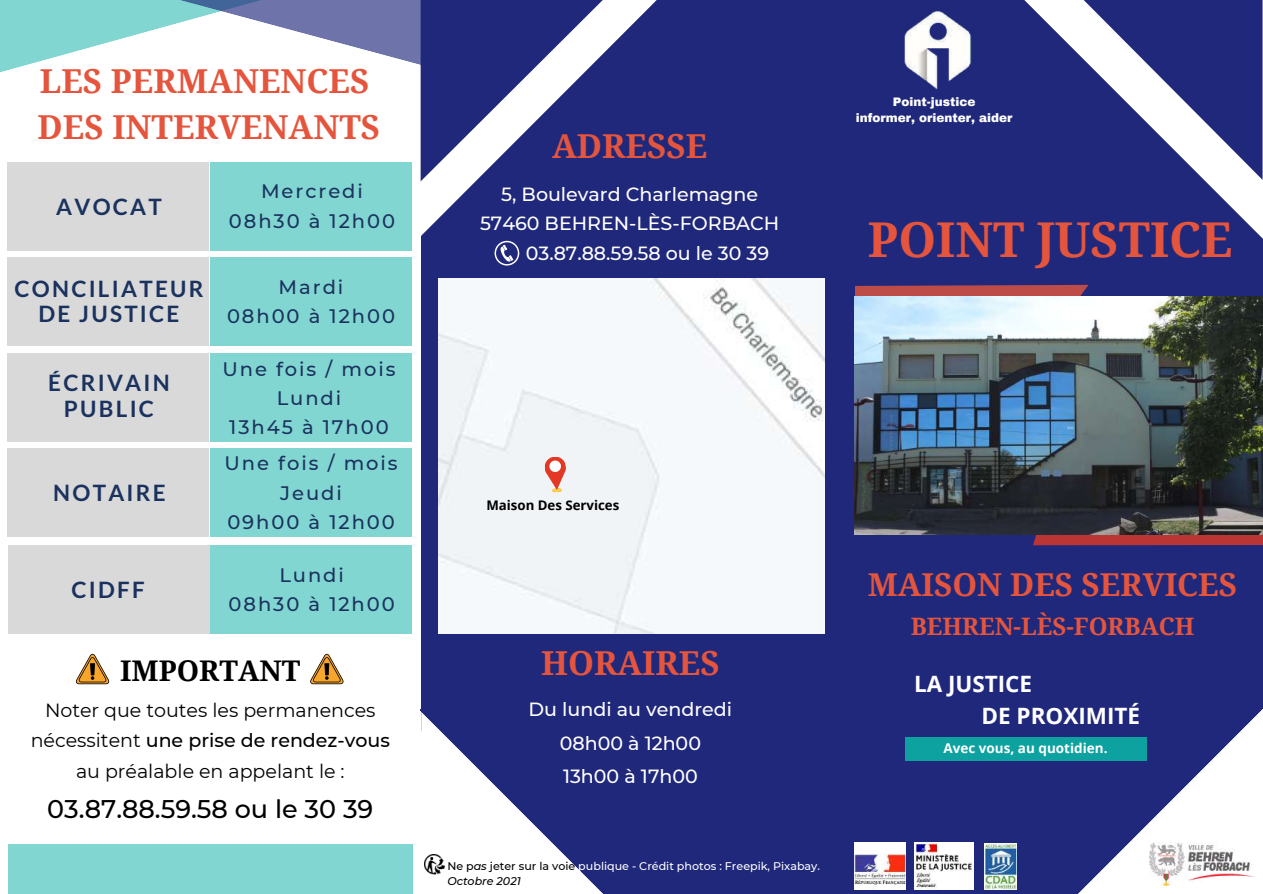
<style>
.page{position:relative;width:1263px;height:894px;background:#fff}
.page>*{position:absolute;margin:0;border:0;box-sizing:border-box;transform-origin:0 0}
.t1{font:700 48px "Noto Serif";color:#e5553d}
.t2{font:700 33px/46px "Noto Serif";color:#e5553d}
.t3{font:700 31.5px "Noto Serif";color:#e5553d}
.t4{font:700 28.5px "Noto Serif";color:#000}
.t5{font:500 25.5px "Montserrat";color:#000}
.t6{font:700 24px "Noto Serif";color:#e5553d}
.t7{font:700 22.5px/24.8px "Lato";letter-spacing:.1em;color:#1b325e;text-align:center}
.t8{font:700 22.5px/31.5px "Open Sans";color:#fff}
.t9{font:500 19.5px/29.2px "Montserrat";letter-spacing:.1em;color:#1b325e;text-align:center}
.t10{font:500 19.05px/33.8px "Montserrat";color:#fff;text-align:center}
.t11{font:19.05px/30.3px "Montserrat";color:#000;text-align:center}
.t12{font:700 13.5px "Open Sans";color:#fff}
.t13{font:700 13.2px "Open Sans";color:#000}
.t14{font:900 12px/16px "Archivo";color:#fff;text-align:center}
.t15{font:500 11.1px/14.9px "Montserrat";color:#fff}
.s1{font-weight:500}
.s2{color:#000}
.s3{font-style:italic;color:#000}
</style>
<div class="page">
<div style="left:0;top:0;width:1263px;height:893px;background:#20287b"></div>
<div style="left:0;top:0;width:421px;height:893px;background:#fff"></div>
<svg style="left:305px;top:0;width:352px;height:323px"></svg>
<svg style="left:412px;top:181px;width:223px;height:21px"></svg>
<svg style="left:824px;top:278px;width:106px;height:245px"></svg>
<svg style="left:941px;top:534px;width:322px;height:12px;fill:#bc3535"></svg>
<svg style="left:930px;top:0;width:333px;height:297px"></svg>
<div style="left:8px;top:843px;width:404px;height:50px;background:#81d6d1"></div>
<img style="left:439px;top:278px;width:385px;height:355px">
<div style="left:552px;top:487px;width:10px;height:5px;background:#fbd14e;border-radius:50%"></div>
<svg style="left:544px;top:456px;width:24px;height:34px"></svg>
<div style="left:549px;top:460px;width:12px;height:12px;background:#fff;border-radius:50%"></div>
<svg style="left:495px;top:241px;width:24px;height:24px"></svg>
<svg style="left:76px;top:653px;width:33px;height:31px"></svg>
<svg style="left:310px;top:653px;width:34px;height:31px"></svg>
<img style="left:915px;top:842px;width:49px;height:46px">
<img style="left:854px;top:842px;width:51px;height:46px">
<svg style="left:964px;top:709px;width:299px;height:184px"></svg>
<div style="left:8px;top:161px;width:201px;height:89px;background:#d9d9d9"></div>
<div style="left:8px;top:257px;width:201px;height:89px;background:#d9d9d9"></div>
<div style="left:8px;top:353px;width:201px;height:89px;background:#d9d9d9"></div>
<div style="left:210px;top:161px;width:202px;height:89px;background:#81d6d1"></div>
<div style="left:210px;top:257px;width:202px;height:89px;background:#81d6d1"></div>
<div style="left:210px;top:353px;width:202px;height:89px;background:#81d6d1"></div>
<div style="left:8px;top:448px;width:201px;height:89px;background:#d9d9d9"></div>
<div style="left:210px;top:448px;width:202px;height:89px;background:#81d6d1"></div>
<div style="left:8px;top:544px;width:201px;height:89px;background:#d9d9d9"></div>
<div style="left:210px;top:544px;width:202px;height:89px;background:#81d6d1"></div>
<svg style="left:421px;top:729px;width:181px;height:164px"></svg>
<img style="left:424px;top:854px;width:20px;height:20px">
<img style="left:985px;top:843px;width:31px;height:46px">
<div style="left:833px;top:275px;width:21px;height:71px;background:#20287b"></div>
<img style="left:854px;top:297px;width:409px;height:237px">
<img style="left:1149px;top:842px;width:106px;height:43px">
<svg style="left:0;top:0;width:650px;height:181px"></svg>
<svg style="left:1034px;top:0;width:228px;height:180px"></svg>
<img style="left:904px;top:7px;width:109px;height:83px">
<div style="left:905px;top:737px;width:242px;height:23px;background:#0da29f"></div>
<h2 class="t2" style="left:38px;top:57px;width:344px">LES PERMANENCES<br>DES INTERVENANTS</h2>
<p class="t7" style="left:56px;top:193px;width:107px">AVOCAT</p>
<p class="t7" style="left:15px;top:276px;width:190px">CONCILIATEUR<br>DE JUSTICE</p>
<p class="t7" style="left:48px;top:369px;width:123px;line-height:25.8px">ÉCRIVAIN<br>PUBLIC</p>
<p class="t7" style="left:53px;top:480px;width:114px">NOTAIRE</p>
<p class="t7" style="left:71px;top:576px;width:75px">CIDFF</p>
<p class="t9" style="left:229px;top:177px;width:168px">Mercredi<br>08h30 à 12h00</p>
<p class="t9" style="left:227px;top:272px;width:170px">Mardi<br>08h00 à 12h00</p>
<p class="t9" style="left:222px;top:354px;width:175px">Une fois / mois<br>Lundi<br>13h45 à 17h00</p>
<p class="t9" style="left:225px;top:448px;width:175px">Une fois / mois<br>Jeudi<br>09h00 à 12h00</p>
<p class="t9" style="left:229px;top:560px;width:168px">Lundi<br>08h30 à 12h00</p>
<h3 class="t4" style="left:120px;top:650px;width:182px">IMPORTANT</h3>
<p class="t11" style="left:31px;top:694px;width:361px">Noter que toutes les permanences nécessitent <span class="s1">une prise de rendez-vous </span>au préalable en appelant le :</p>
<h3 class="t5" style="left:47px;top:793px;width:327px">03.87.88.59.58 ou le 30 39</h3>
<h2 class="t2" style="left:552px;top:122px;width:157px">ADRESSE</h2>
<p class="t10" style="left:501px;top:177px;width:258px">5, Boulevard Charlemagne</p>
<p class="t10" style="left:480px;top:206px;width:301px">57460 BEHREN-LÈS-FORBACH</p>
<p class="t10" style="left:526px;top:236px;width:245px">03.87.88.59.58 ou le 30 39</p>
<p class="t14" style="left:856px;top:94px;width:158px">Point-justice<br>informer, orienter, aider</p>
<h1 class="t1" style="left:868px;top:206px;width:366px">POINT JUSTICE</h1>
<p class="t13" style="left:486px;top:496px;width:134px">Maison Des Services</p>
<h2 class="t2" style="left:541px;top:639px;width:180px">HORAIRES</h2>
<p class="t10" style="left:529px;top:692px;width:205px">Du lundi au vendredi<br>08h00 à 12h00<br>13h00 à 17h00</p>
<p class="t15" style="left:447px;top:858px;width:374px"><span class="s2">Ne p</span><span class="s3">as</span> <span class="s2">jeter sur la voie</span> publique - Crédit photos : Freepik, Pixabay.<br><span class="s3">Octobre 2021</span></p>
<h3 class="t3" style="left:868px;top:562px;width:371px">MAISON DES SERVICES</h3>
<p class="t6" style="left:911px;top:609px;width:285px">BEHREN-LÈS-FORBACH</p>
<p class="t8" style="left:981px;top:667px;width:160px;text-indent:-67px">LA JUSTICE<br>DE PROXIMITÉ</p>
<p class="t12" style="left:944px;top:738px;width:165px">Avec vous, au quotidien.</p>
</div>
